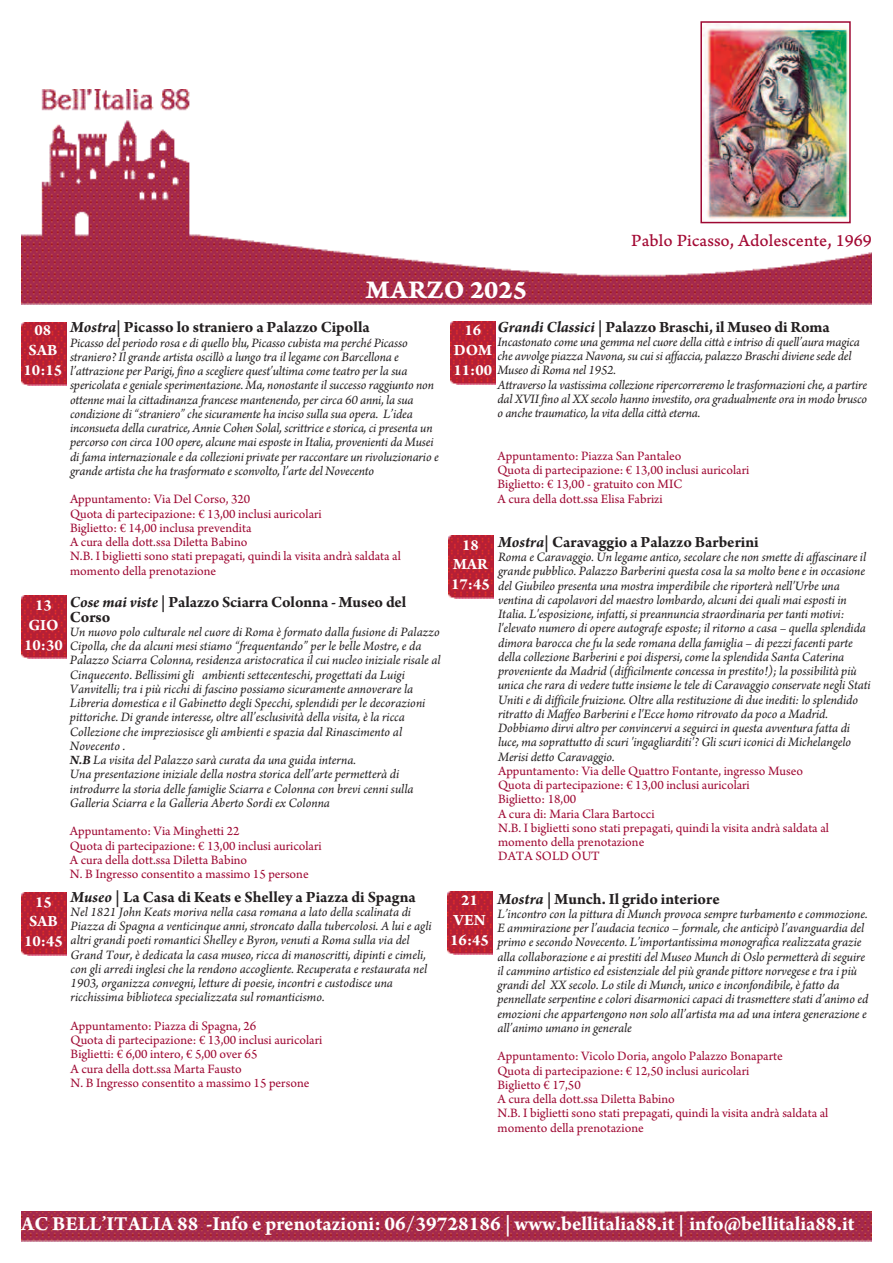
<style>
.page{position:relative;width:893px;height:1263px;background:#fff}
.page>*{position:absolute;margin:0;border:0;box-sizing:border-box;transform-origin:0 0}
.t1{font:27px "Arno Pro Bold Caption";color:#fff}
.t2{font:700 21px "Arno Pro";color:#fff}
.t3{font:18px "Arno Pro Caption";color:#a30a34}
.t4{font:700 16.5px/14.2px "Arno Pro";color:#231f20}
.t5{font:700 16.5px/19.8px "Arno Pro";color:#fff;text-align:center}
.t6{font:italic 13.5px/14.2px "Arno Pro";letter-spacing:-.005em;color:#231f20}
.t7{font:13.5px/14.2px "Arno Pro";color:#9e0832}
.s1{font-style:italic}
.s2{font-weight:700}
</style>
<div class="page">
<img style="left:22px;top:90px;width:850px;height:214px">
<img style="left:21px;top:322px;width:45px;height:63px">
<img style="left:21px;top:1212px;width:851px;height:29px">
<img style="left:21px;top:596px;width:45px;height:63px">
<img style="left:21px;top:892px;width:45px;height:63px">
<img style="left:448px;top:535px;width:45px;height:63px">
<img style="left:447px;top:891px;width:45px;height:63px">
<img style="left:451px;top:321px;width:45px;height:63px">
<hr style="left:661px;top:93px;width:211px;height:1px;background:#fff">
<img style="left:703px;top:24px;width:145px;height:196px">
<div style="left:700px;top:21px;width:151px;height:202px;border:2px solid #9e0832"></div>
<h1 class="t1" style="left:366px;top:280px;width:163px">MARZO 2025</h1>
<h3 class="t3" style="left:631px;top:234px;width:242px">Pablo Picasso, Adolescente, 1969</h3>
<p class="t4" style="left:70px;top:322px;width:301px"><span class="s1">Mostra</span>| Picasso lo straniero a Palazzo Cipolla</p>
<p class="t6" style="left:70px;top:337px;width:370px">Picasso del periodo rosa e di quello blu, Picasso cubista ma perché Picasso straniero? Il grande artista oscillò a lungo tra il legame con Barcellona e l’attrazione per Parigi, fino a scegliere quest’ultima come teatro per la sua spericolata e geniale sperimentazione. Ma, nonostante il successo raggiunto non ottenne mai la cittadinanza francese mantenendo, per circa 60 anni, la sua condizione di “straniero” che sicuramente ha inciso sulla sua opera. L’idea inconsueta della curatrice, Annie Cohen Solal, scrittrice e storica, ci presenta un percorso con circa 100 opere, alcune mai esposte in Italia, provenienti da Musei di fama internazionale e da collezioni private per raccontare un rivoluzionario e grande artista che ha trasformato e sconvolto, l’arte del Novecento</p>
<p class="t7" style="left:70px;top:493px;width:332px">Appuntamento: Via Del Corso, 320<br>Quota di partecipazione: € 13,00 inclusi auricolari<br>Biglietto: € 14,00 inclusa prevendita<br>A cura della dott.ssa Diletta Babino<br>N.B. I biglietti sono stati prepagati, quindi la visita andrà saldata al momento della prenotazione</p>
<p class="t5" style="left:24px;top:322px;width:40px">08<br>SAB<br>10:15</p>
<p class="t4" style="left:70px;top:597px;width:338px"><span class="s1">Cose mai viste</span> | Palazzo Sciarra Colonna - Museo del<br>Corso</p>
<p class="t6" style="left:70px;top:626px;width:372px">Un nuovo polo culturale nel cuore di Roma è formato dalla fusione di Palazzo Cipolla, che da alcuni mesi stiamo “frequentando” per le belle Mostre, e da Palazzo Sciarra Colonna, residenza aristocratica il cui nucleo iniziale risale al Cinquecento. Bellissimi gli ambienti settecenteschi, progettati da Luigi Vanvitelli; tra i più ricchi di fascino possiamo sicuramente annoverare la Libreria domestica e il Gabinetto degli Specchi, splendidi per le decorazioni pittoriche. Di grande interesse, oltre all’esclusività della visita, è la ricca Collezione che impreziosisce gli ambienti e spazia dal Rinascimento al Novecento .<br><span class="s2">N.B</span> La visita del Palazzo sarà curata da una guida interna.<br>Una presentazione iniziale della nostra storica dell’arte permetterà di introdurre la storia delle famiglie Sciarra e Colonna con brevi cenni sulla Galleria Sciarra e la Galleria Aberto Sordi ex Colonna</p>
<p class="t7" style="left:70px;top:825px;width:253px">Appuntamento: Via Minghetti 22<br>Quota di partecipazione: € 13,00 inclusi auricolari A cura della dott.ssa Diletta Babino<br>N. B Ingresso consentito a massimo 15 persone</p>
<p class="t4" style="left:71px;top:891px;width:347px"><span class="s1">Museo |</span> La Casa di Keats e Shelley a Piazza di Spagna</p>
<p class="t6" style="left:71px;top:906px;width:363px">Nel 1821 John Keats moriva nella casa romana a lato della scalinata di Piazza di Spagna a venticinque anni, stroncato dalla tubercolosi. A lui e agli altri grandi poeti romantici Shelley e Byron, venuti a Roma sulla via del Grand Tour, è dedicata la casa museo, ricca di manoscritti, dipinti e cimeli, con gli arredi inglesi che la rendono accogliente. Recuperata e restaurata nel 1903, organizza convegni, letture di poesie, incontri e custodisce una ricchissima biblioteca specializzata sul romanticismo.</p>
<p class="t7" style="left:71px;top:1020px;width:253px">Appuntamento: Piazza di Spagna, 26<br>Quota di partecipazione: € 13,00 inclusi auricolari Biglietti: € 6,00 intero, € 5,00 over 65<br>A cura della dott.ssa Marta Fausto<br>N. B Ingresso consentito a massimo 15 persone</p>
<p class="t5" style="left:24px;top:597px;width:40px">13<br>GIO<br>10:30</p>
<p class="t5" style="left:24px;top:893px;width:40px">15<br>SAB<br>10:45</p>
<p class="t4" style="left:497px;top:321px;width:334px"><span class="s1">Grandi Classici |</span> Palazzo Braschi, il Museo di Roma</p>
<p class="t6" style="left:497px;top:336px;width:371px">Incastonato come una gemma nel cuore della città e intriso di quell’aura magica che avvolge piazza Navona, su cui si affaccia, palazzo Braschi diviene sede del Museo di Roma nel 1952.<br>Attraverso la vastissima collezione ripercorreremo le trasformazioni che, a partire dal XVII fino al XX secolo hanno investito, ora gradualmente ora in modo brusco o anche traumatico, la vita della città eterna.</p>
<p class="t7" style="left:497px;top:450px;width:253px">Appuntamento: Piazza San Pantaleo<br>Quota di partecipazione: € 13,00 inclusi auricolari Biglietto: € 13,00 - gratuito con MIC<br>A cura della dott.ssa Elisa Fabrizi</p>
<p class="t5" style="left:454px;top:322px;width:40px">16<br>DOM<br>11:00</p>
<p class="t5" style="left:451px;top:536px;width:40px">18<br>MAR<br>17:45</p>
<p class="t4" style="left:498px;top:536px;width:262px"><span class="s1">Mostra|</span> Caravaggio a Palazzo Barberini</p>
<p class="t6" style="left:498px;top:551px;width:374px">Roma e Caravaggio. Un legame antico, secolare che non smette di affascinare il grande pubblico. Palazzo Barberini questa cosa la sa molto bene e in occasione del Giubileo presenta una mostra imperdibile che riporterà nell'Urbe una ventina di capolavori del maestro lombardo, alcuni dei quali mai esposti in Italia. L'esposizione, infatti, si preannuncia straordinaria per tanti motivi: l'elevato numero di opere autografe esposte; il ritorno a casa – quella splendida dimora barocca che fu la sede romana della famiglia – di pezzi facenti parte della collezione Barberini e poi dispersi, come la splendida Santa Caterina proveniente da Madrid (difficilmente concessa in prestito!); la possibilità più unica che rara di vedere tutte insieme le tele di Caravaggio conservate negli Stati Uniti e di difficile fruizione. Oltre alla restituzione di due inediti: lo splendido ritratto di Maffeo Barberini e l'Ecce homo ritrovato da poco a Madrid.<br>Dobbiamo dirvi altro per convincervi a seguirci in questa avventura fatta di luce, ma soprattutto di scuri 'ingagliarditi'? Gli scuri iconici di Michelangelo Merisi detto Caravaggio.</p>
<p class="t7" style="left:498px;top:765px;width:332px">Appuntamento: Via delle Quattro Fontante, ingresso Museo Quota di partecipazione: € 13,00 inclusi auricolari<br>Biglietto: 18,00<br>A cura di: Maria Clara Bartocci<br>N.B. I biglietti sono stati prepagati, quindi la visita andrà saldata al momento della prenotazione<br>DATA SOLD OUT</p>
<p class="t5" style="left:450px;top:892px;width:40px">21<br>VEN<br>16:45</p>
<p class="t4" style="left:497px;top:893px;width:224px"><span class="s1">Mostra |</span> Munch. Il grido interiore</p>
<p class="t6" style="left:497px;top:908px;width:372px">L’incontro con la pittura di Munch provoca sempre turbamento e commozione.<br>E ammirazione per l’audacia tecnico – formale, che anticipò l’avanguardia del primo e secondo Novecento. L’importantissima monografica realizzata grazie alla collaborazione e ai prestiti del Museo Munch di Oslo permetterà di seguire il cammino artistico ed esistenziale del più grande pittore norvegese e tra i più grandi del XX secolo. Lo stile di Munch, unico e inconfondibile, è fatto da pennellate serpentine e colori disarmonici capaci di trasmettere stati d’animo ed emozioni che appartengono non solo all’artista ma ad una intera generazione e all’animo umano in generale</p>
<p class="t7" style="left:497px;top:1050px;width:332px">Appuntamento: Vicolo Doria, angolo Palazzo Bonaparte<br>Quota di partecipazione: € 12,50 inclusi auricolari<br>Biglietto € 17,50<br>A cura della dott.ssa Diletta Babino<br>N.B. I biglietti sono stati prepagati, quindi la visita andrà saldata al momento della prenotazione</p>
<h2 class="t2" style="left:21px;top:1217px;width:835px">AC BELL’ITALIA 88 -Info e prenotazioni: 06/39728186 | www.bellitalia88.it | info@bellitalia88.it</h2>
</div>
